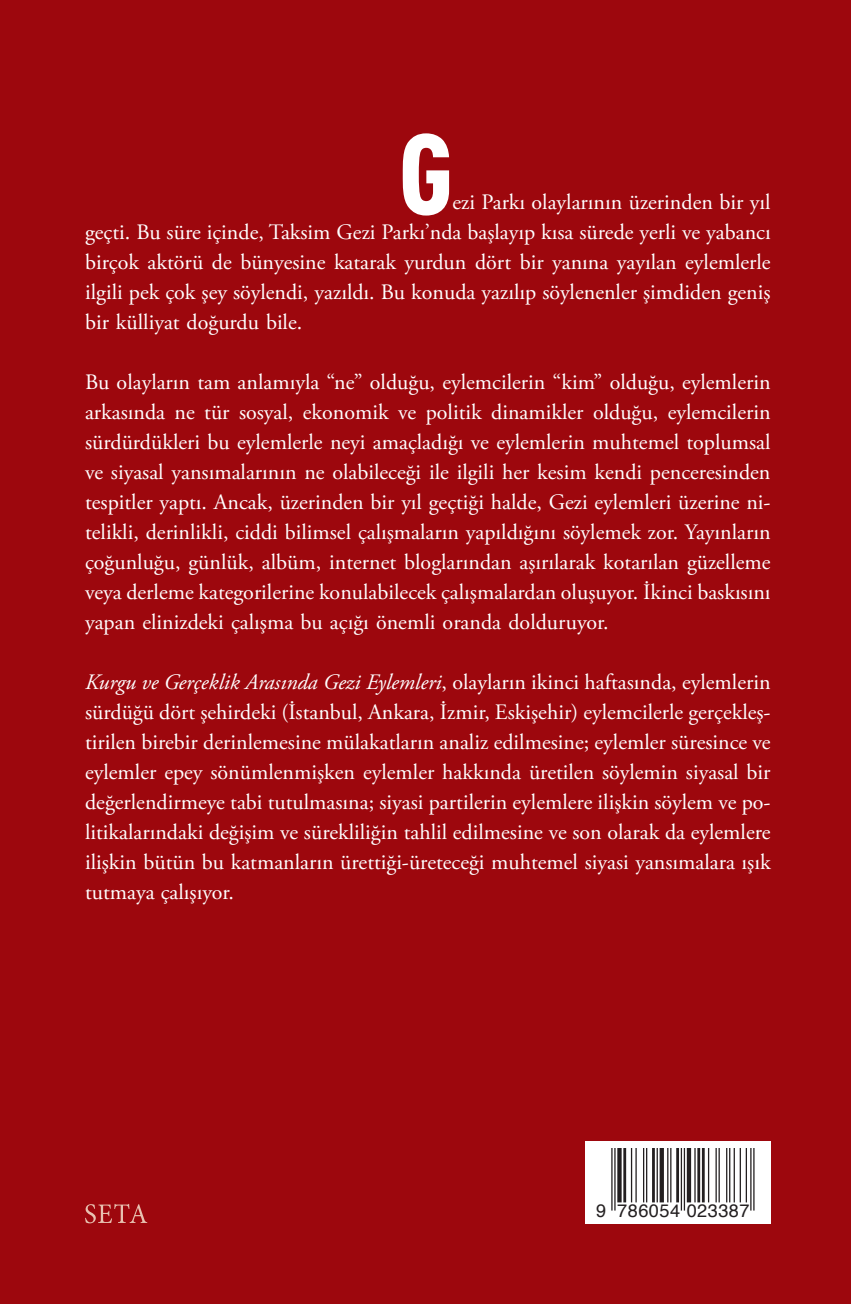
<style>
.page{position:relative;width:851px;height:1304px;background:#fff}
.page>*{position:absolute;margin:0;border:0;box-sizing:border-box;transform-origin:0 0}
.t1{font:900 condensed 112.8px "DIN Pro";color:#fff}
.t2{font:22px/30px "Adobe Garamond Pro";color:#fff;text-align:justify}
.t3{font:18.2px "Helvetica";letter-spacing:.025em;color:#231f20}
.s1{font-style:italic}
</style>
<div class="page">
<div style="left:0;top:0;width:850px;height:1304px;background:#9d070d"></div>
<svg style="left:85px;top:1204px;width:62px;height:19px"></svg>
<div style="left:585px;top:1141px;width:185px;height:82px;background:#fff"></div>
<hr style="left:614px;top:1148px;width:1px;height:63px;background:#231f20">
<hr style="left:611px;top:1148px;width:1px;height:63px;background:#231f20">
<svg style="left:617px;top:1148px;width:4px;height:54px"></svg>
<hr style="left:623px;top:1148px;width:3px;height:54px;background:#231f20">
<hr style="left:646px;top:1148px;width:1px;height:54px;background:#231f20">
<hr style="left:643px;top:1148px;width:1px;height:54px;background:#231f20">
<hr style="left:635px;top:1148px;width:1px;height:54px;background:#231f20">
<hr style="left:630px;top:1148px;width:2px;height:54px;background:#231f20">
<hr style="left:652px;top:1148px;width:2px;height:54px;background:#231f20">
<hr style="left:656px;top:1148px;width:1px;height:54px;background:#231f20">
<svg style="left:659px;top:1148px;width:4px;height:54px"></svg>
<hr style="left:670px;top:1148px;width:1px;height:54px;background:#231f20">
<hr style="left:667px;top:1148px;width:1px;height:54px;background:#231f20">
<hr style="left:676px;top:1148px;width:3px;height:54px;background:#231f20">
<hr style="left:683px;top:1148px;width:2px;height:63px;background:#231f20">
<hr style="left:680px;top:1148px;width:2px;height:63px;background:#231f20">
<div style="left:686px;top:1148px;width:5px;height:54px;background:#231f20"></div>
<hr style="left:694px;top:1148px;width:1px;height:54px;background:#231f20">
<hr style="left:701px;top:1148px;width:3px;height:54px;background:#231f20">
<hr style="left:697px;top:1148px;width:3px;height:54px;background:#231f20">
<hr style="left:753px;top:1148px;width:1px;height:63px;background:#231f20">
<hr style="left:750px;top:1148px;width:1px;height:63px;background:#231f20">
<hr style="left:745px;top:1148px;width:1px;height:54px;background:#231f20">
<hr style="left:739px;top:1148px;width:1px;height:54px;background:#231f20">
<hr style="left:733px;top:1148px;width:1px;height:54px;background:#231f20">
<hr style="left:729px;top:1148px;width:1px;height:54px;background:#231f20">
<hr style="left:726px;top:1148px;width:1px;height:54px;background:#231f20">
<hr style="left:718px;top:1148px;width:1px;height:54px;background:#231f20">
<hr style="left:715px;top:1148px;width:1px;height:54px;background:#231f20">
<hr style="left:707px;top:1148px;width:2px;height:54px;background:#231f20">
<p class="t1" style="left:399px;top:104px;width:56px">G</p>
<p class="t2" style="left:85px;top:188px;width:687px;text-indent:367px">ezi Parkı olaylarının üzerinden bir yıl geçti. Bu süre içinde, Taksim Gezi Parkı’nda başlayıp kısa sürede yerli ve yabancı birçok aktörü de bünyesine katarak yurdun dört bir yanına yayılan eylemlerle ilgili pek çok şey söylendi, yazıldı. Bu konuda yazılıp söylenenler şimdiden geniş bir külliyat doğurdu bile.</p>
<p class="t2" style="left:85px;top:368px;width:687px">Bu olayların tam anlamıyla “ne” olduğu, eylemcilerin “kim” olduğu, eylemlerin arkasında ne tür sosyal, ekonomik ve politik dinamikler olduğu, eylemcilerin sürdürdükleri bu eylemlerle neyi amaçladığı ve eylemlerin muhtemel toplumsal ve siyasal yansımalarının ne olabileceği ile ilgili her kesim kendi penceresinden tespitler yaptı. Ancak, üzerinden bir yıl geçtiği halde, Gezi eylemleri üzerine ni&shy;telikli, derinlikli, ciddi bilimsel çalışmaların yapıldığını söylemek zor. Yayınların çoğunluğu, günlük, albüm, internet bloglarından aşırılarak kotarılan güzelleme veya derleme kategorilerine konulabilecek çalışmalardan oluşuyor. İkinci baskısını yapan elinizdeki çalışma bu açığı önemli oranda dolduruyor.</p>
<p class="t2" style="left:85px;top:668px;width:687px"><span class="s1">Kurgu ve Gerçeklik Arasında Gezi Eylemleri</span>, olayların ikinci haftasında, eylemlerin sürdüğü dört şehirdeki (İstanbul, Ankara, İzmir, Eskişehir) eylemcilerle gerçekleş&shy;tirilen birebir derinlemesine mülakatların analiz edilmesine; eylemler süresince ve eylemler epey sönümlenmişken eylemler hakkında üretilen söylemin siyasal bir değerlendirmeye tabi tutulmasına; siyasi partilerin eylemlere ilişkin söylem ve po&shy;litikalarındaki değişim ve sürekliliğin tahlil edilmesine ve son olarak da eylemlere ilişkin bütün bu katmanların ürettiği-üreteceği muhtemel siyasi yansımalara ışık tutmaya çalışıyor.</p>
<p class="t3" style="left:596px;top:1196px;width:155px">9 786054 023387</p>
</div>
